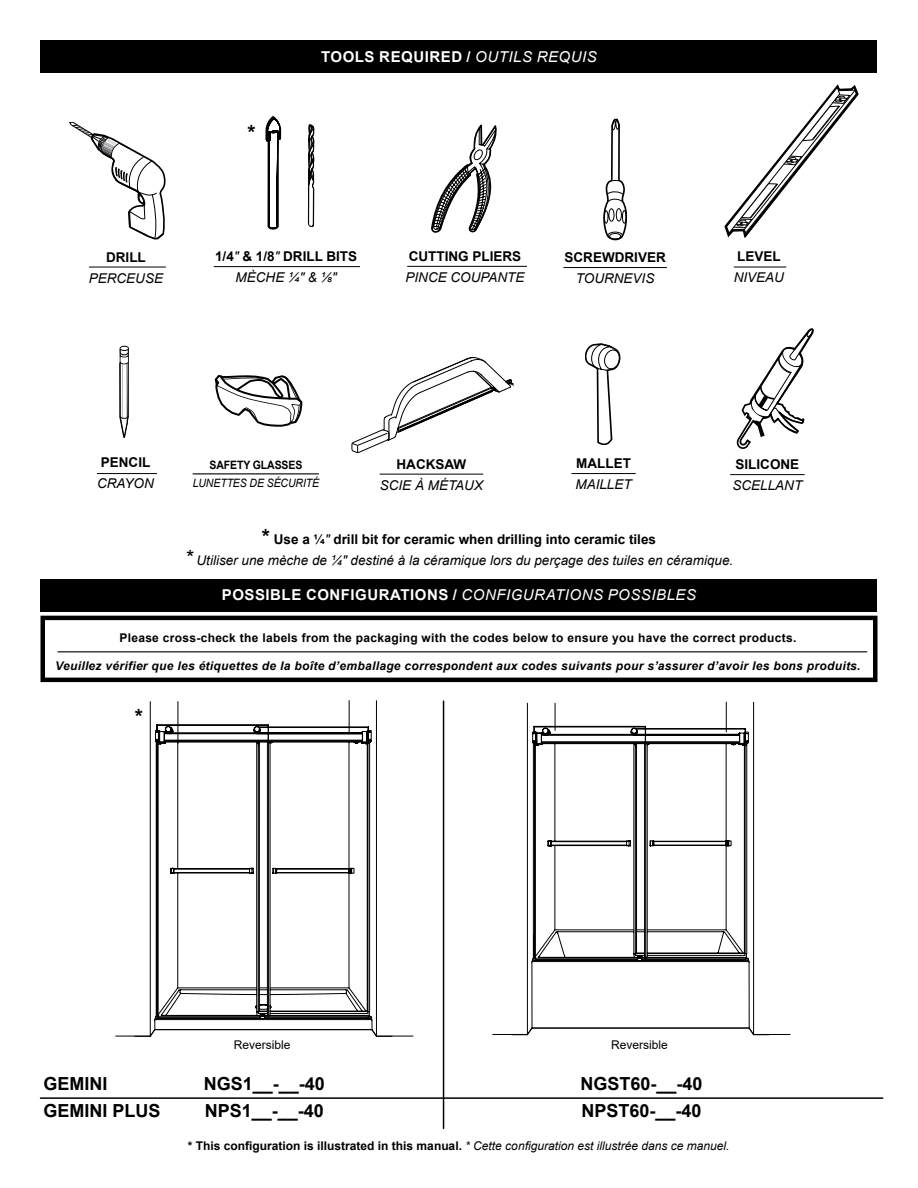
<style>
.page{position:relative;width:918px;height:1188px;background:#fff}
.page>*{position:absolute;margin:0;border:0;box-sizing:border-box;transform-origin:0 0}
.t1{font:700 21px "Arial";color:#000}
.t2{font:700 18px/27.9px "Arial";color:#000}
.t3{font:700 16.5px "Arial";letter-spacing:.035em;color:#fff}
.t4{font:700 15px "Arial";letter-spacing:.035em;color:#fff}
.t5{font:italic 13.5px/21px "Arial";color:#000;text-align:center}
.t6{font:700 13.5px/21px "Arial";color:#000;text-align:center}
.t7{font:italic 700 12px "Arial";letter-spacing:.025em;color:#000}
.t8{font:700 12px "Arial";letter-spacing:.025em;color:#000}
.t9{font:700 12px "Arial";color:#000}
.t10{font:12px "Arial";color:#000}
.t11{font:italic 11.55px "Arial";letter-spacing:-.01em;color:#000;scale:.91 1}
.t12{font:700 11.55px "Arial";letter-spacing:-.01em;color:#000;scale:.91 1}
.s1{font-weight:400;font-style:italic}
.s2{font-weight:700;font-style:normal;font-size:21px}
.s3{font-weight:700;font-style:normal}
.s4{font-size:21px}
</style>
<div class="page">
<div style="left:40px;top:40px;width:838px;height:33px;background:#000"></div>
<div style="left:40px;top:579px;width:838px;height:32px;background:#000"></div>
<hr style="left:89px;top:267px;width:77px;height:1px;background:#000">
<svg style="left:69px;top:122px;width:97px;height:118px"></svg>
<hr style="left:214px;top:266px;width:146px;height:1px;background:#000">
<svg style="left:265px;top:116px;width:50px;height:114px"></svg>
<hr style="left:730px;top:474px;width:75px;height:1px;background:#000">
<svg style="left:736px;top:328px;width:78px;height:121px"></svg>
<svg style="left:585px;top:343px;width:35px;height:102px"></svg>
<hr style="left:571px;top:473px;width:65px;height:1px;background:#000">
<hr style="left:97px;top:473px;width:60px;height:1px;background:#000">
<svg style="left:119px;top:345px;width:10px;height:93px"></svg>
<hr style="left:563px;top:267px;width:104px;height:1px;background:#000">
<svg style="left:603px;top:119px;width:24px;height:121px"></svg>
<hr style="left:734px;top:267px;width:52px;height:1px;background:#000">
<svg style="left:724px;top:84px;width:135px;height:154px"></svg>
<svg style="left:215px;top:375px;width:87px;height:52px"></svg>
<hr style="left:193px;top:473px;width:126px;height:1px;background:#000">
<svg style="left:351px;top:357px;width:163px;height:97px"></svg>
<hr style="left:380px;top:474px;width:103px;height:1px;background:#000">
<hr style="left:407px;top:266px;width:120px;height:1px;background:#000">
<svg style="left:431px;top:124px;width:66px;height:109px"></svg>
<hr style="left:443px;top:701px;width:1px;height:427px;background:#000">
<svg style="left:149px;top:700px;width:228px;height:287px"></svg>
<svg style="left:165px;top:724px;width:104px;height:149px"></svg>
<svg style="left:115px;top:987px;width:299px;height:50px"></svg>
<hr style="left:178px;top:702px;width:1px;height:41px;background:#000101">
<hr style="left:349px;top:701px;width:1px;height:31px;background:#000101">
<svg style="left:526px;top:702px;width:229px;height:227px"></svg>
<svg style="left:492px;top:929px;width:299px;height:106px"></svg>
<svg style="left:542px;top:703px;width:104px;height:143px"></svg>
<hr style="left:726px;top:702px;width:1px;height:30px;background:#000101">
<div style="left:40px;top:616px;width:838px;height:66px;border:4px solid #000"></div>
<hr style="left:58px;top:651px;width:809px;height:1px;background:#000">
<hr style="left:40px;top:1097px;width:843px;height:2px;background:#000">
<p class="t6" style="left:106px;top:247px;width:41px">DRILL</p>
<p class="t5" style="left:89px;top:268px;width:76px">PERCEUSE</p>
<h1 class="t1" style="left:248px;top:118px;width:10px">*</h1>
<p class="t4" style="left:321px;top:46px;width:277px">TOOLS REQUIRED / <span class="s1">OUTILS REQUIS</span></p>
<p class="t6" style="left:215px;top:246px;width:144px">1/4<span class="s1">"</span> &amp; 1/8<span class="s1">"</span> DRILL BITS<br><span class="s1">MÈCHE 1/4" &amp; 1/8"</span></p>
<p class="t6" style="left:409px;top:246px;width:114px">CUTTING PLIERS</p>
<p class="t5" style="left:406px;top:267px;width:121px">PINCE COUPANTE</p>
<p class="t6" style="left:565px;top:247px;width:103px">SCREWDRIVER</p>
<p class="t5" style="left:576px;top:268px;width:80px">TOURNEVIS</p>
<p class="t6" style="left:737px;top:246px;width:45px">LEVEL</p>
<p class="t5" style="left:734px;top:267px;width:52px">NIVEAU</p>
<p class="t6" style="left:101px;top:452px;width:51px">PENCIL</p>
<p class="t5" style="left:97px;top:473px;width:58px">CRAYON</p>
<p class="t12" style="left:209px;top:456px;width:104px">SAFETY GLASSES</p>
<p class="t11" style="left:193px;top:475px;width:140px">LUNETTES DE SÉCURITÉ</p>
<p class="t6" style="left:397px;top:453px;width:71px">HACKSAW</p>
<p class="t5" style="left:380px;top:474px;width:105px">SCIE À MÉTAUX</p>
<p class="t6" style="left:576px;top:453px;width:56px">MALLET</p>
<p class="t5" style="left:575px;top:474px;width:58px">MAILLET</p>
<p class="t6" style="left:736px;top:454px;width:65px">SILICONE</p>
<p class="t5" style="left:733px;top:475px;width:71px">SCELLANT</p>
<p class="t5" style="left:185px;top:529px;width:550px"><span class="s2">*</span> <span class="s3">Use a ¼</span>" <span class="s3">drill bit for ceramic when drilling into ceramic tiles<br></span><span class="s4">*</span> Utiliser une mèche de ¼" destiné à la céramique lors du perçage des tuiles en céramique.</p>
<p class="t4" style="left:222px;top:585px;width:476px">POSSIBLE CONFIGURATIONS / <span class="s1">CONFIGURATIONS POSSIBLES</span></p>
<p class="t3" style="left:198px;top:584px;width:523px">POSSIBLE CONFIGURATIONS / <span class="s1">CONFIGURATIONS POSSIBLES</span></p>
<p class="t8" style="left:119px;top:629px;width:678px">Please cross-check the labels from the packaging with the codes below to ensure you have the correct products.</p>
<p class="t7" style="left:55px;top:658px;width:807px">Veuillez vérifier que les étiquettes de la boîte d’emballage correspondent aux codes suivants pour s’assurer d’avoir les bons produits.</p>
<h1 class="t1" style="left:135px;top:702px;width:10px">*</h1>
<p class="t10" style="left:234px;top:1036px;width:58px">Reversible</p>
<p class="t10" style="left:611px;top:1036px;width:58px">Reversible</p>
<h2 class="t2" style="left:44px;top:1069px;width:66px">GEMINI</h2>
<h2 class="t2" style="left:204px;top:1069px;width:123px">NGS1__-__-40</h2>
<h2 class="t2" style="left:44px;top:1097px;width:119px">GEMINI PLUS</h2>
<h2 class="t2" style="left:205px;top:1097px;width:121px">NPS1__-__-40</h2>
<h2 class="t2" style="left:580px;top:1069px;width:124px">NGST60-__-40<br>NPST60-__-40</h2>
<p class="t9" style="left:188px;top:1137px;width:543px">* This configuration is illustrated in this manual. <span class="s1">* Cette configuration est illustrée dans ce manuel.</span></p>
</div>
